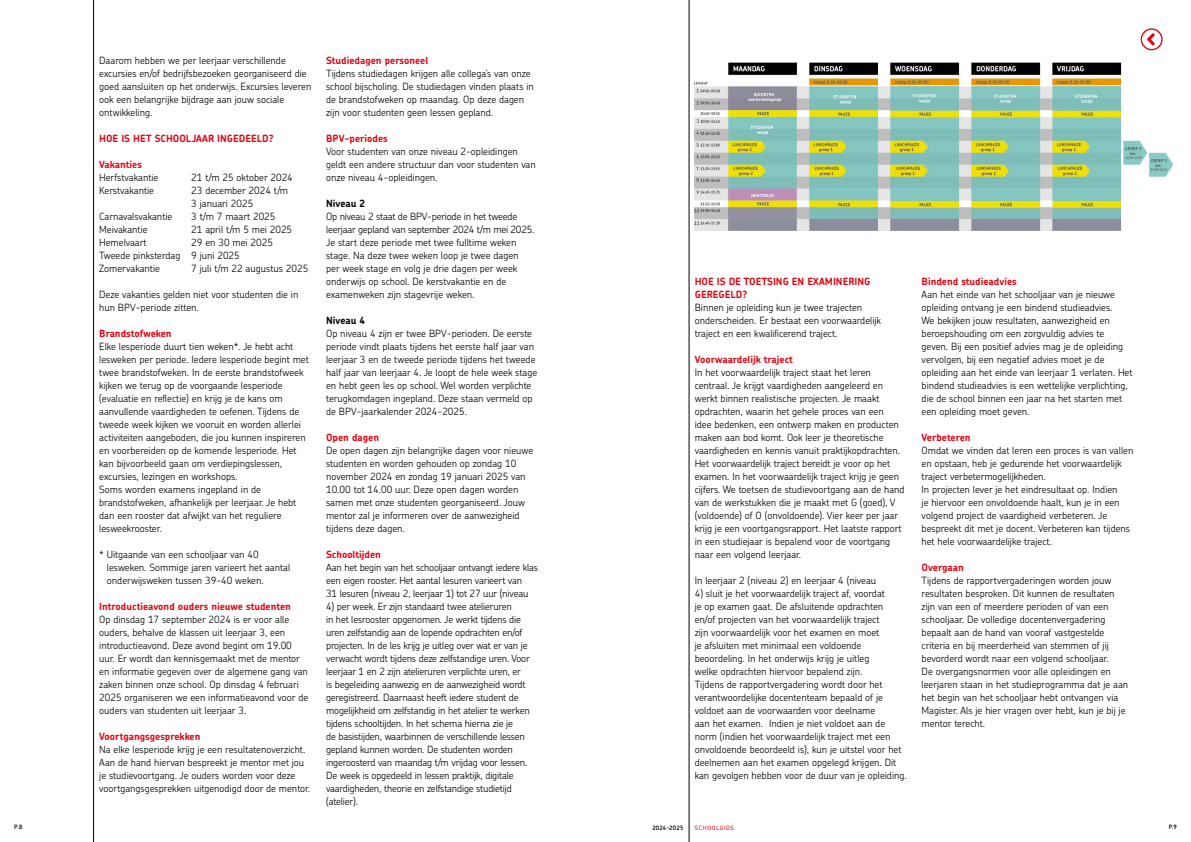
<style>
.page{position:relative;width:1191px;height:842px;background:#fff}
.page>*{position:absolute;margin:0;border:0;box-sizing:border-box;transform-origin:0 0}
.t1{font:300 10px/13px "Chevin Std";color:#000}
.t2{font:700 10px/13px "Chevin Std";color:#e30613}
.t3{font:700 10px "Chevin Std";color:#000}
.t4{font:600 6px "Chevin Pro";letter-spacing:.035em;color:#000}
.t5{font:500 6px "Chevin Pro";letter-spacing:.095em;color:#e30613}
</style>
<div class="page">
<hr style="left:689px;top:0;width:1px;height:842px;background:#000">
<hr style="left:93px;top:0;width:1px;height:842px;background:#000">
<svg style="left:1140px;top:28px;width:22px;height:22px"></svg>
<img style="left:694px;top:62px;width:478px;height:168px">
<p class="t1" style="left:99px;top:54px;width:214px">Daarom hebben we per leerjaar verschillende excursies en/of bedrijfsbezoeken georganiseerd die goed aansluiten op het onderwijs. Excursies leveren ook een belangrijke bijdrage aan jouw sociale ontwikkeling.</p>
<p class="t2" style="left:99px;top:132px;width:176px">HOE IS HET SCHOOLJAAR INGEDEELD?</p>
<p class="t2" style="left:99px;top:158px;width:44px">Vakanties</p>
<p class="t1" style="left:99px;top:171px;width:61px">Herfstvakantie</p>
<p class="t1" style="left:191px;top:171px;width:103px">21 t/m 25 oktober 2024</p>
<p class="t1" style="left:99px;top:184px;width:56px">Kerstvakantie</p>
<p class="t1" style="left:191px;top:184px;width:98px">23 december 2024 t/m<br>3 januari 2025</p>
<p class="t1" style="left:99px;top:210px;width:75px">Carnavalsvakantie</p>
<p class="t1" style="left:191px;top:210px;width:86px">3 t/m 7 maart 2025</p>
<p class="t1" style="left:99px;top:223px;width:50px">Meivakantie</p>
<p class="t1" style="left:191px;top:223px;width:102px">21 april t/m 5 mei 2025</p>
<p class="t1" style="left:99px;top:236px;width:49px">Hemelvaart</p>
<p class="t1" style="left:99px;top:236px;width:175px;text-indent:92px">29 en 30 mei 2025<br>Tweede pinksterdag 9 juni 2025<br>Zomervakantie</p>
<p class="t1" style="left:191px;top:262px;width:118px">7 juli t/m 22 augustus 2025</p>
<p class="t1" style="left:99px;top:288px;width:201px">Deze vakanties gelden niet voor studenten die in hun BPV-periode zitten.</p>
<p class="t2" style="left:99px;top:327px;width:74px">Brandstofweken</p>
<p class="t1" style="left:99px;top:340px;width:211px">Elke lesperiode duurt tien weken*. Je hebt acht lesweken per periode. Iedere lesperiode begint met twee brandstofweken. In de eerste brandstofweek kijken we terug op de voorgaande lesperiode (evaluatie en reflectie) en krijg je de kans om aanvullende vaardigheden te oefenen. Tijdens de tweede week kijken we vooruit en worden allerlei activiteiten aangeboden, die jou kunnen inspireren en voorbereiden op de komende lesperiode. Het kan bijvoorbeeld gaan om verdiepingslessen, excursies, lezingen en workshops.<br>Soms worden examens ingepland in de brandstofweken, afhankelijk per leerjaar. Je hebt dan een rooster dat afwijkt van het reguliere lesweekrooster.</p>
<p class="t1" style="left:107px;top:548px;width:185px;text-indent:-8px">* Uitgaande van een schooljaar van 40 lesweken. Sommige jaren varieert het aantal onderwijsweken tussen 39-40 weken.</p>
<p class="t2" style="left:99px;top:600px;width:193px">Introductieavond ouders nieuwe studenten</p>
<p class="t1" style="left:99px;top:613px;width:210px">Op dinsdag 17 september 2024 is er voor alle ouders, behalve de klassen uit leerjaar 3, een introductieavond. Deze avond begint om 19.00 uur. Er wordt dan kennisgemaakt met de mentor en informatie gegeven over de algemene gang van zaken binnen onze school. Op dinsdag 4 februari 2025 organiseren we een informatieavond voor de ouders van studenten uit leerjaar 3.</p>
<p class="t2" style="left:99px;top:730px;width:103px">Voortgangsgesprekken</p>
<p class="t1" style="left:99px;top:743px;width:212px">Na elke lesperiode krijg je een resultatenoverzicht.<br>Aan de hand hiervan bespreekt je mentor met jou je studievoortgang. Je ouders worden voor deze voortgangsgesprekken uitgenodigd door de mentor.</p>
<p class="t2" style="left:326px;top:54px;width:104px">Studiedagen personeel</p>
<p class="t1" style="left:326px;top:67px;width:209px">Tijdens studiedagen krijgen alle collega’s van onze school bijscholing. De studiedagen vinden plaats in de brandstofweken op maandag. Op deze dagen zijn voor studenten geen lessen gepland.</p>
<p class="t2" style="left:326px;top:132px;width:63px">BPV-periodes</p>
<p class="t1" style="left:326px;top:145px;width:211px">Voor studenten van onze niveau 2-opleidingen geldt een andere structuur dan voor studenten van onze niveau 4-opleidingen.</p>
<p class="t3" style="left:326px;top:197px;width:41px">Niveau 2</p>
<p class="t1" style="left:326px;top:210px;width:210px">Op niveau 2 staat de BPV-periode in het tweede leerjaar gepland van september 2024 t/m mei 2025.<br>Je start deze periode met twee fulltime weken stage. Na deze twee weken loop je twee dagen per week stage en volg je drie dagen per week onderwijs op school. De kerstvakantie en de examenweken zijn stagevrije weken.</p>
<p class="t3" style="left:326px;top:314px;width:41px">Niveau 4</p>
<p class="t1" style="left:326px;top:327px;width:213px">Op niveau 4 zijn er twee BPV-perioden. De eerste periode vindt plaats tijdens het eerste half jaar van leerjaar 3 en de tweede periode tijdens het tweede half jaar van leerjaar 4. Je loopt de hele week stage en hebt geen les op school. Wel worden verplichte terugkomdagen ingepland. Deze staan vermeld op de BPV-jaarkalender 2024-2025.</p>
<p class="t2" style="left:326px;top:431px;width:55px">Open dagen</p>
<p class="t1" style="left:326px;top:444px;width:209px">De open dagen zijn belangrijke dagen voor nieuwe studenten en worden gehouden op zondag 10 november 2024 en zondag 19 januari 2025 van 10.00 tot 14.00 uur. Deze open dagen worden samen met onze studenten georganiseerd. Jouw mentor zal je informeren over de aanwezigheid tijdens deze dagen.</p>
<p class="t2" style="left:326px;top:548px;width:56px">Schooltijden</p>
<p class="t1" style="left:326px;top:561px;width:213px">Aan het begin van het schooljaar ontvangt iedere klas een eigen rooster. Het aantal lesuren varieert van<br>31 lesuren (niveau 2, leerjaar 1) tot 27 uur (niveau</p>
<p class="t1" style="left:326px;top:600px;width:205px">4) per week. Er zijn standaard twee atelieruren<br>in het lesrooster opgenomen. Je werkt tijdens die uren zelfstandig aan de lopende opdrachten en/of projecten. In de les krijg je uitleg over wat er van je verwacht wordt tijdens deze zelfstandige uren. Voor leerjaar 1 en 2 zijn atelieruren verplichte uren, er<br>is begeleiding aanwezig en de aanwezigheid wordt geregistreerd. Daarnaast heeft iedere student de mogelijkheid om zelfstandig in het atelier te werken tijdens schooltijden. In het schema hierna zie je<br>de basistijden, waarbinnen de verschillende lessen gepland kunnen worden. De studenten worden ingeroosterd van maandag t/m vrijdag voor lessen.<br>De week is opgedeeld in lessen praktijk, digitale vaardigheden, theorie en zelfstandige studietijd (atelier).</p>
<p class="t2" style="left:694px;top:275px;width:177px">HOE IS DE TOETSING EN EXAMINERING<br>GEREGELD?</p>
<p class="t1" style="left:694px;top:301px;width:188px">Binnen je opleiding kun je twee trajecten onderscheiden. Er bestaat een voorwaardelijk traject en een kwalificerend traject.</p>
<p class="t2" style="left:694px;top:353px;width:100px">Voorwaardelijk traject</p>
<p class="t1" style="left:694px;top:366px;width:211px">In het voorwaardelijk traject staat het leren centraal. Je krijgt vaardigheden aangeleerd en werkt binnen realistische projecten. Je maakt opdrachten, waarin het gehele proces van een<br>idee bedenken, een ontwerp maken en producten maken aan bod komt. Ook leer je theoretische vaardigheden en kennis vanuit praktijkopdrachten.<br>Het voorwaardelijk traject bereidt je voor op het examen. In het voorwaardelijk traject krijg je geen cijfers. We toetsen de studievoortgang aan de hand van de werkstukken die je maakt met G (goed), V (voldoende) of O (onvoldoende). Vier keer per jaar krijg je een voortgangsrapport. Het laatste rapport in een studiejaar is bepalend voor de voortgang naar een volgend leerjaar.</p>
<p class="t1" style="left:694px;top:574px;width:183px">In leerjaar 2 (niveau 2) en leerjaar 4 (niveau</p>
<p class="t1" style="left:694px;top:587px;width:213px">4) sluit je het voorwaardelijk traject af, voordat<br>je op examen gaat. De afsluitende opdrachten<br>en/of projecten van het voorwaardelijk traject<br>zijn voorwaardelijk voor het examen en moet<br>je afsluiten met minimaal een voldoende beoordeling. In het onderwijs krijg je uitleg<br>welke opdrachten hiervoor bepalend zijn.<br>Tijdens de rapportvergadering wordt door het verantwoordelijke docententeam bepaald of je voldoet aan de voorwaarden voor deelname<br>aan het examen. Indien je niet voldoet aan de norm (indien het voorwaardelijk traject met een onvoldoende beoordeeld is), kun je uitstel voor het deelnemen aan het examen opgelegd krijgen. Dit kan gevolgen hebben voor de duur van je opleiding.</p>
<p class="t2" style="left:921px;top:275px;width:97px">Bindend studieadvies</p>
<p class="t1" style="left:921px;top:288px;width:212px">Aan het einde van het schooljaar van je nieuwe opleiding ontvang je een bindend studieadvies.<br>We bekijken jouw resultaten, aanwezigheid en beroepshouding om een zorgvuldig advies te geven. Bij een positief advies mag je de opleiding vervolgen, bij een negatief advies moet je de opleiding aan het einde van leerjaar 1 verlaten. Het bindend studieadvies is een wettelijke verplichting, die de school binnen een jaar na het starten met een opleiding moet geven.</p>
<p class="t2" style="left:921px;top:431px;width:50px">Verbeteren</p>
<p class="t1" style="left:921px;top:444px;width:213px">Omdat we vinden dat leren een proces is van vallen en opstaan, heb je gedurende het voorwaardelijk traject verbetermogelijkheden.<br>In projecten lever je het eindresultaat op. Indien<br>je hiervoor een onvoldoende haalt, kun je in een volgend project de vaardigheid verbeteren. Je bespreekt dit met je docent. Verbeteren kan tijdens het hele voorwaardelijke traject.</p>
<p class="t2" style="left:921px;top:561px;width:44px">Overgaan</p>
<p class="t1" style="left:921px;top:574px;width:208px">Tijdens de rapportvergaderingen worden jouw resultaten besproken. Dit kunnen de resultaten zijn van een of meerdere perioden of van een schooljaar. De volledige docentenvergadering bepaalt aan de hand van vooraf vastgestelde criteria en bij meerderheid van stemmen of jij bevorderd wordt naar een volgend schooljaar.<br>De overgangsnormen voor alle opleidingen en leerjaren staan in het studieprogramma dat je aan het begin van het schooljaar hebt ontvangen via Magister. Als je hier vragen over hebt, kun je bij je mentor terecht.</p>
<p class="t4" style="left:14px;top:823px;width:10px">P.8</p>
<p class="t4" style="left:652px;top:824px;width:33px">2024-2025</p>
<p class="t5" style="left:695px;top:824px;width:41px">SCHOOLGIDS</p>
<p class="t4" style="left:1168px;top:823px;width:10px">P.9</p>
</div>
